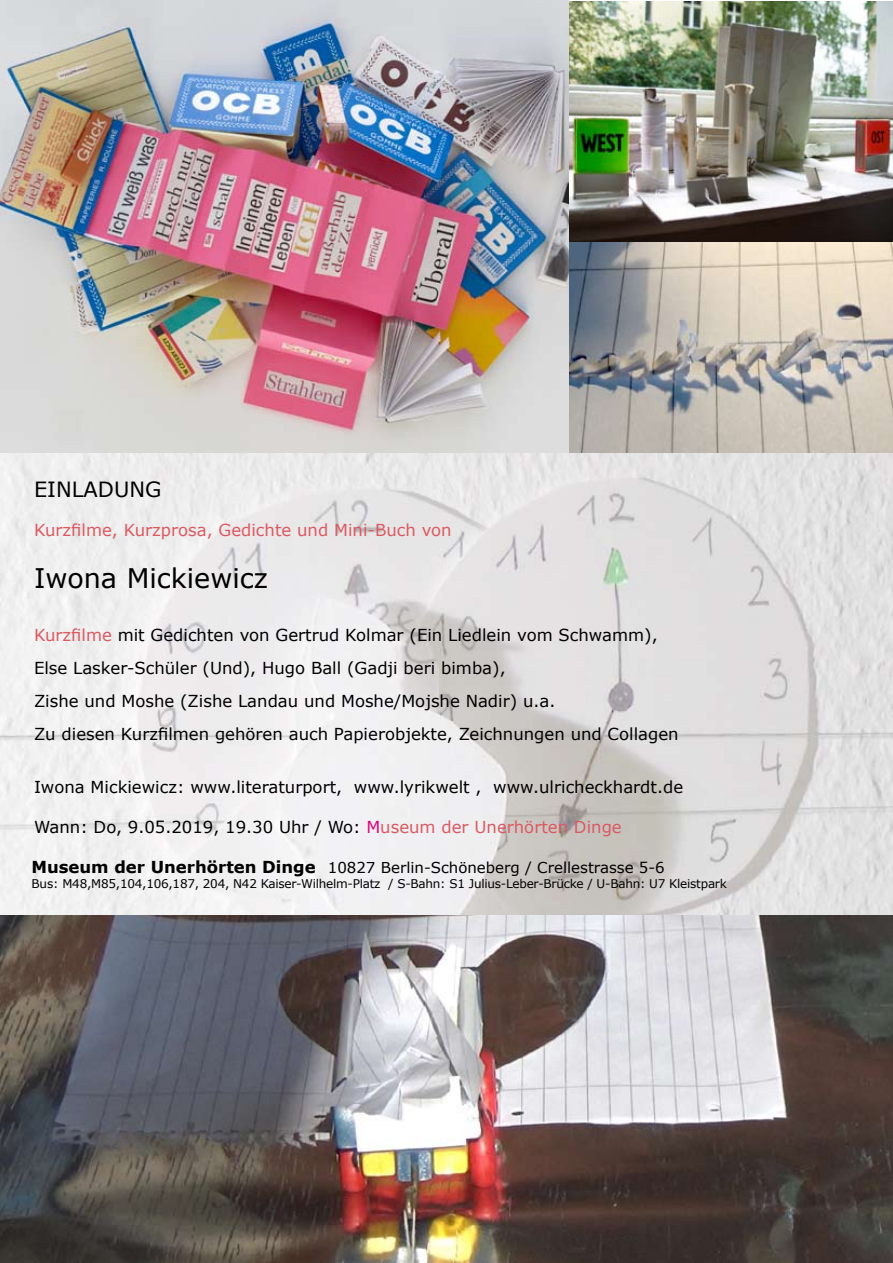
<style>
.page{position:relative;width:893px;height:1263px;background:#fff}
.page>*{position:absolute;margin:0;border:0;box-sizing:border-box;transform-origin:0 0}
.t1{font:27px "Verdana";color:#000}
.t2{font:21px "Verdana";color:#000}
.t3{font:16.5px/33px "Verdana";color:#000}
.t4{font:16.5px "Verdana";color:#db5961}
.t5{font:15px "Verdana";color:#000}
.t6{font:12px "Verdana";letter-spacing:-.02em;color:#000}
.s1{color:#db5961}
.s2{color:#e2007a}
.s3{font-weight:700;font-size:16.5px}
</style>
<div class="page">
<img style="left:569px;top:1px;width:324px;height:247px">
<img style="left:0;top:0;width:569px;height:454px">
<img style="left:570px;top:242px;width:323px;height:212px">
<img style="left:0;top:454px;width:893px;height:462px">
<img style="left:0;top:916px;width:893px;height:347px">
<p class="t2" style="left:34px;top:474px;width:129px">EINLADUNG</p>
<p class="t4" style="left:34px;top:519px;width:419px">Kurzfilme, Kurzprosa, Gedichte und Mini-Buch von</p>
<h1 class="t1" style="left:34px;top:560px;width:236px">Iwona Mickiewicz</h1>
<p class="t3" style="left:34px;top:618px;width:646px"><span class="s1">Kurzfilme</span> mit Gedichten von Gertrud Kolmar (Ein Liedlein vom Schwamm), Else Lasker-Schüler (Und), Hugo Ball (Gadji beri bimba),<br>Zishe und Moshe (Zishe Landau und Moshe/Mojshe Nadir) u.a.<br>Zu diesen Kurzfilmen gehören auch Papierobjekte, Zeichnungen und Collagen</p>
<p class="t3" style="left:34px;top:770px;width:651px">Iwona Mickiewicz: www.literaturport, www.lyrikwelt , www.ulricheckhardt.de</p>
<p class="t3" style="left:34px;top:810px;width:589px">Wann: Do, 9.05.2019, 19.30 Uhr / Wo: <span class="s2">M</span><span class="s1">useum der Unerhörten Dinge</span></p>
<p class="t5" style="left:31px;top:857px;width:635px"><span class="s3">Museum der Unerhörten Dinge</span> 10827 Berlin-Schöneberg / Crellestrasse 5-6</p>
<p class="t6" style="left:31px;top:875px;width:697px">Bus: M48,M85,104,106,187, 204, N42 Kaiser-Wilhelm-Platz / S-Bahn: S1 Julius-Leber-Brücke / U-Bahn: U7 Kleistpark</p>
</div>
